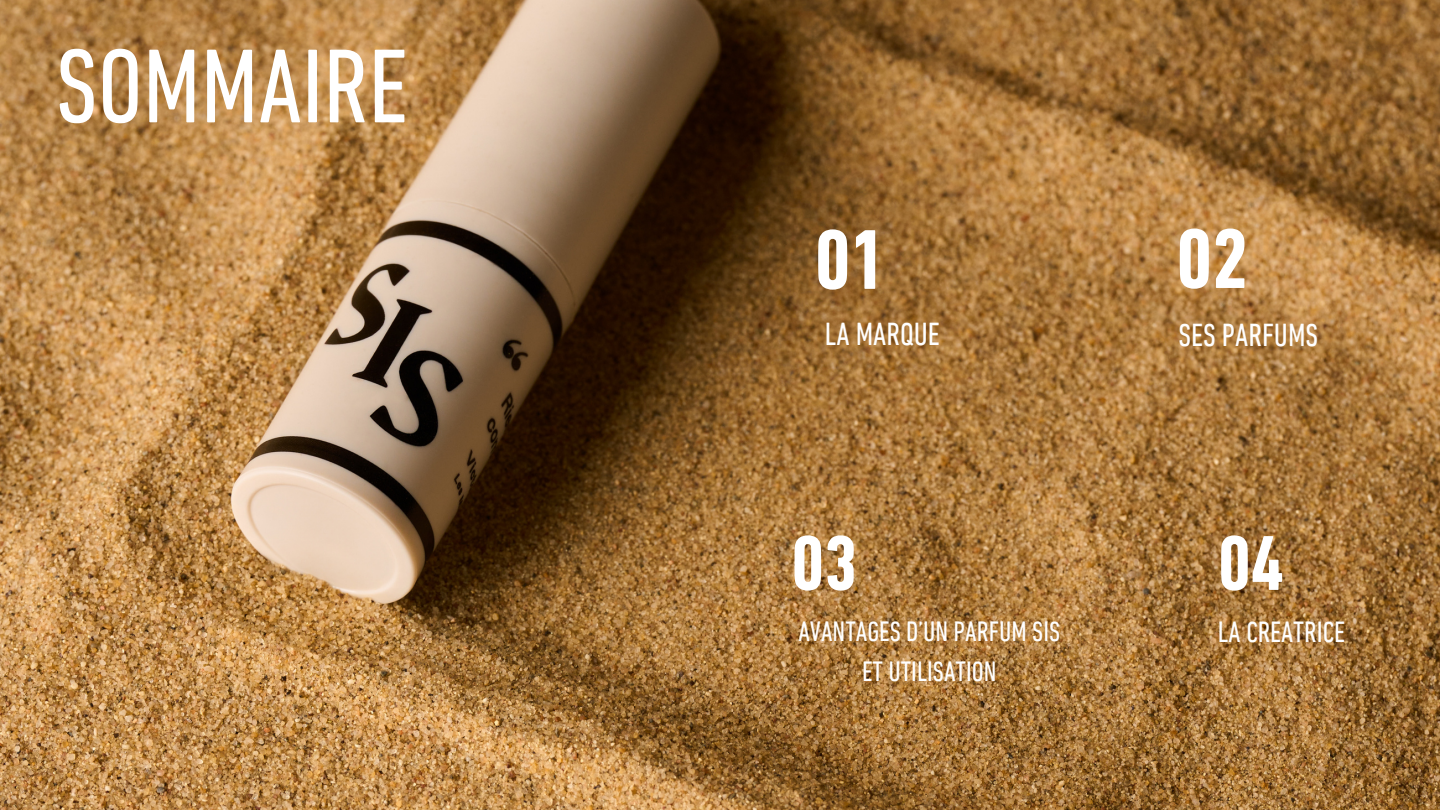
<style>
.page{position:relative;width:1440px;height:810px;background:#fff}
.page>*{position:absolute;margin:0;border:0;box-sizing:border-box;transform-origin:0 0}
.t1{font:condensed 106.9px "DIN Next LT Pro";color:#fff}
.t2{font:700 condensed 86.3px "DIN Next LT Pro";color:#fff}
.t3{font:700 condensed 79.1px "DIN Next LT Pro";color:#fff}
.t4{font:condensed 32.5px "DIN Next LT Pro";color:#fff}
.t5{font:condensed 29.8px "DIN Next LT Pro";color:#fff}
.t6{font:condensed 28.5px/39.9px "DIN Next LT Pro";color:#fff;text-align:center}
</style>
<div class="page">
<img style="left:0;top:0;width:1440px;height:810px">
<p class="t1" style="left:56px;top:42px;width:353px">SOMMAIRE</p>
<h2 class="t2" style="left:815px;top:224px;width:73px">01</h2>
<p class="t4" style="left:825px;top:321px;width:117px">LA MARQUE</p>
<p class="t3" style="left:791px;top:531px;width:67px">03</p>
<h2 class="t6" style="left:798px;top:614px;width:263px">AVANTAGES D’UN PARFUM SIS<br>ET UTILISATION</h2>
<h2 class="t2" style="left:1176px;top:223px;width:73px">02</h2>
<p class="t4" style="left:1178px;top:322px;width:141px">SES PARFUMS</p>
<p class="t3" style="left:1218px;top:531px;width:67px">04</p>
<h1 class="t5" style="left:1218px;top:620px;width:129px">LA CREATRICE</h1>
</div>
